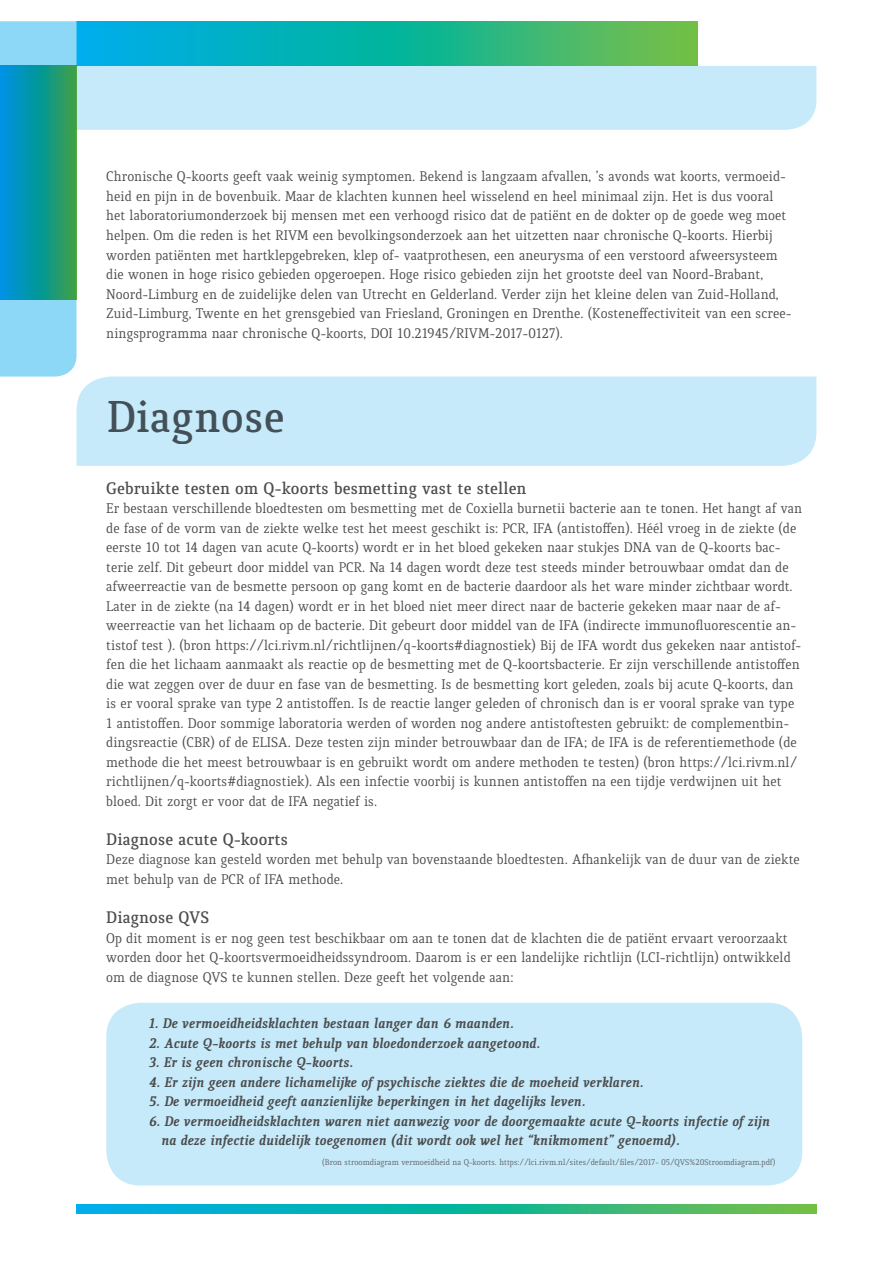
<style>
.page{position:relative;width:893px;height:1268px;background:#fff}
.page>*{position:absolute;margin:0;border:0;box-sizing:border-box;transform-origin:0 0}
.t1{font:600 48px "Quiroga Serif Pro";color:#57585a}
.t2{font:600 18px "Quiroga Serif Pro";color:#4b4c4d}
.t3{font:15px/19.5px "Quiroga Serif Pro";color:#4b4c4d}
.t4{font:italic 700 15px/19.5px "Quiroga Serif Pro";color:#4b4c4d}
.t5{font:9px "Quiroga Serif Pro";color:#636366}
</style>
<div class="page">
<div style="left:106px;top:1002px;width:696px;height:183px;background:#c6eafa;border-radius:34px"></div>
<svg style="left:77px;top:21px;width:620px;height:45px;background:#1eb49b"></svg>
<div style="left:0;top:21px;width:77px;height:355px;background:#8dd7f7"></div>
<svg style="left:0;top:66px;width:76px;height:234px;background:#0e979b"></svg>
<svg style="left:77px;top:1204px;width:739px;height:9px;background:#1eb49b"></svg>
<div style="left:77px;top:66px;width:739px;height:64px;background:#c6eafa"></div>
<div style="left:77px;top:376px;width:739px;height:90px;background:#c6eafa"></div>
<p class="t3" style="left:106px;top:167px;width:687px">Chronische Q-koorts geeft vaak weinig symptomen. Bekend is langzaam afvallen, ’s avonds wat koorts, vermoeid&shy;heid en pijn in de bovenbuik. Maar de klachten kunnen heel wisselend en heel minimaal zijn. Het is dus vooral het laboratoriumonderzoek bij mensen met een verhoogd risico dat de patiënt en de dokter op de goede weg moet helpen. Om die reden is het RIVM een bevolkingsonderzoek aan het uitzetten naar chronische Q-koorts. Hierbij worden patiënten met hartklepgebreken, klep of- vaatprothesen, een aneurysma of een verstoord afweersysteem die wonen in hoge risico gebieden opgeroepen. Hoge risico gebieden zijn het grootste deel van Noord-Brabant, Noord-Limburg en de zuidelijke delen van Utrecht en Gelderland. Verder zijn het kleine delen van Zuid-Holland, Zuid-Limburg, Twente en het grensgebied van Friesland, Groningen en Drenthe. (Kosteneffectiviteit van een scree&shy;ningsprogramma naar chronische Q-koorts, DOI 10.21945/RIVM-2017-0127).</p>
<h1 class="t1" style="left:106px;top:387px;width:180px">Diagnose</h1>
<p class="t2" style="left:106px;top:476px;width:422px">Gebruikte testen om Q-koorts besmetting vast te stellen</p>
<p class="t3" style="left:106px;top:498px;width:697px">Er bestaan verschillende bloedtesten om besmetting met de Coxiella burnetii bacterie aan te tonen. Het hangt af van de fase of de vorm van de ziekte welke test het meest geschikt is: PCR, IFA (antistoffen). Héél vroeg in de ziekte (de eerste 10 tot 14 dagen van acute Q-koorts) wordt er in het bloed gekeken naar stukjes DNA van de Q-koorts bac&shy;terie zelf. Dit gebeurt door middel van PCR. Na 14 dagen wordt deze test steeds minder betrouwbaar omdat dan de afweerreactie van de besmette persoon op gang komt en de bacterie daardoor als het ware minder zichtbaar wordt.<br>Later in de ziekte (na 14 dagen) wordt er in het bloed niet meer direct naar de bacterie gekeken maar naar de af&shy;weerreactie van het lichaam op de bacterie. Dit gebeurt door middel van de IFA (indirecte immunofluorescentie an&shy;tistof test ). (bron https://lci.rivm.nl/richtlijnen/q-koorts#diagnostiek) Bij de IFA wordt dus gekeken naar antistof&shy;fen die het lichaam aanmaakt als reactie op de besmetting met de Q-koortsbacterie. Er zijn verschillende antistoffen die wat zeggen over de duur en fase van de besmetting. Is de besmetting kort geleden, zoals bij acute Q-koorts, dan is er vooral sprake van type 2 antistoffen. Is de reactie langer geleden of chronisch dan is er vooral sprake van type 1 antistoffen. Door sommige laboratoria werden of worden nog andere antistoftesten gebruikt: de complementbin&shy;dingsreactie (CBR) of de ELISA. Deze testen zijn minder betrouwbaar dan de IFA; de IFA is de referentiemethode (de methode die het meest betrouwbaar is en gebruikt wordt om andere methoden te testen) (bron https://lci.rivm.nl/ richtlijnen/q-koorts#diagnostiek). Als een infectie voorbij is kunnen antistoffen na een tijdje verdwijnen uit het bloed. Dit zorgt er voor dat de IFA negatief is.</p>
<p class="t2" style="left:106px;top:827px;width:183px">Diagnose acute Q-koorts</p>
<p class="t3" style="left:106px;top:849px;width:695px">Deze diagnose kan gesteld worden met behulp van bovenstaande bloedtesten. Afhankelijk van de duur van de ziekte met behulp van de PCR of IFA methode.</p>
<p class="t2" style="left:106px;top:905px;width:104px">Diagnose QVS</p>
<p class="t3" style="left:106px;top:927px;width:686px">Op dit moment is er nog geen test beschikbaar om aan te tonen dat de klachten die de patiënt ervaart veroorzaakt worden door het Q-koortsvermoeidheidssyndroom. Daarom is er een landelijke richtlijn (LCI-richtlijn) ontwikkeld om de diagnose QVS te kunnen stellen. Deze geeft het volgende aan:</p>
<p class="t4" style="left:149px;top:1013px;width:367px">1. De vermoeidheidsklachten bestaan langer dan 6 maanden.</p>
<p class="t4" style="left:149px;top:1032px;width:393px">2. Acute Q-koorts is met behulp van bloedonderzoek aangetoond.</p>
<p class="t4" style="left:149px;top:1052px;width:206px">3. Er is geen chronische Q-koorts.</p>
<p class="t4" style="left:149px;top:1071px;width:496px">4. Er zijn geen andere lichamelijke of psychische ziektes die de moeheid verklaren.</p>
<p class="t4" style="left:149px;top:1091px;width:438px">5. De vermoeidheid geeft aanzienlijke beperkingen in het dagelijks leven.</p>
<p class="t4" style="left:161px;top:1110px;width:610px;text-indent:-13px">6. De vermoeidheidsklachten waren niet aanwezig voor de doorgemaakte acute Q-koorts infectie of zijn na deze infectie duidelijk toegenomen (dit wordt ook wel het “knikmoment” genoemd).</p>
<p class="t5" style="left:322px;top:1155px;width:455px">(Bron stroomdiagram vermoeidheid na Q-koorts. https://lci.rivm.nl/sites/default/files/2017- 05/QVS%20Stroomdiagram.pdf)</p>
</div>
